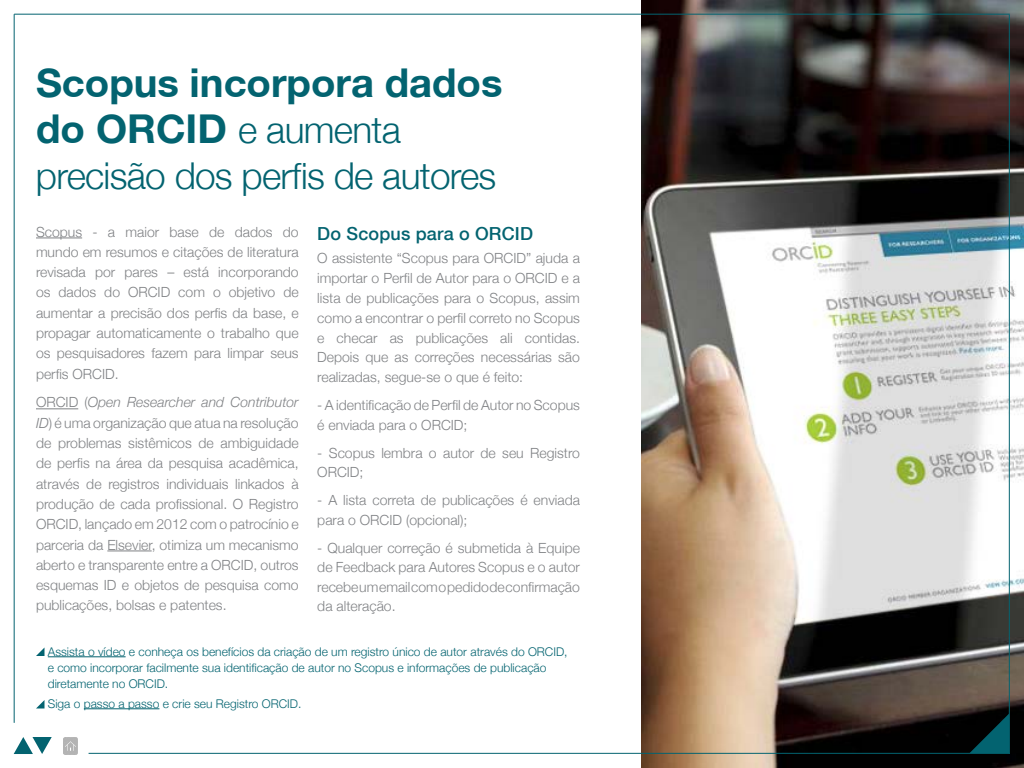
<style>
.page{position:relative;width:1024px;height:768px;background:#fff}
.page>*{position:absolute;margin:0;border:0;box-sizing:border-box;transform-origin:0 0}
.t1{font:700 40px "Helvetica Neue FC";color:#036370}
.t2{font:300 37px/46px "Helvetica Neue";letter-spacing:-.02em;color:#036370}
.t3{font:500 18px "Helvetica Neue";letter-spacing:.01em;color:#036370}
.t4{font:300 14px/20.3px "Helvetica Neue";color:#808285;text-align:justify}
.t5{font:300 12px/16px "Helvetica Neue";color:#036370}
.s1{font-family:"Helvetica Neue FC";font-weight:700;font-size:40px}
.s2{font-style:italic}
</style>
<div class="page">
<img style="left:641px;top:0;width:383px;height:768px">
<hr style="left:14px;top:14px;width:1px;height:709px;background:#036370">
<hr style="left:89px;top:753px;width:921px;height:1px;background:#036370">
<hr style="left:14px;top:14px;width:996px;height:1px;background:#036370">
<svg style="left:969px;top:713px;width:40px;height:40px;background:#023036"></svg>
<hr style="left:48px;top:657px;width:78px;height:1px;background:#036370">
<hr style="left:84px;top:709px;width:75px;height:1px;background:#036370">
<svg style="left:36px;top:700px;width:9px;height:9px"></svg>
<svg style="left:36px;top:647px;width:9px;height:9px"></svg>
<hr style="left:36px;top:238px;width:46px;height:1px;background:#808285">
<hr style="left:36px;top:408px;width:42px;height:1px;background:#808285">
<hr style="left:107px;top:551px;width:45px;height:1px;background:#808285">
<hr style="left:1009px;top:15px;width:1px;height:739px;background:#036370">
<svg style="left:14px;top:737px;width:38px;height:17px"></svg>
<img style="left:63px;top:737px;width:14px;height:17px">
<h1 class="t1" style="left:36px;top:57px;width:468px">Scopus incorpora dados</h1>
<h2 class="t2" style="left:36px;top:104px;width:462px"><span class="s1">do ORCID</span> e aumenta precisão dos perfis de autores</h2>
<p class="t4" style="left:36px;top:221px;width:264px">Scopus - a maior base de dados do mundo em resumos e citações de literatura revisada por pares – está incorporando os dados do ORCID com o objetivo de aumentar a precisão dos perfis da base, e propagar automaticamente o trabalho que os pesquisadores fazem para limpar seus perfis ORCID.</p>
<p class="t4" style="left:36px;top:392px;width:264px">ORCID (<span class="s2">Open Researcher and Contributor ID</span>) é uma organização que atua na resolução de problemas sistêmicos de ambiguidade de perfis na área da pesquisa acadêmica, através de registros individuais linkados à produção de cada profissional. O Registro ORCID, lançado em 2012 com o patrocínio e parceria da Elsevier, otimiza um mecanismo aberto e transparente entre a ORCID, outros esquemas ID e objetos de pesquisa como publicações, bolsas e patentes.</p>
<p class="t3" style="left:317px;top:219px;width:217px">Do Scopus para o ORCID</p>
<p class="t4" style="left:317px;top:247px;width:264px;line-height:19.8px">O assistente “Scopus para ORCID” ajuda a importar o Perfil de Autor para o ORCID e a lista de publicações para o Scopus, assim como a encontrar o perfil correto no Scopus e checar as publicações ali contidas.<br>Depois que as correções necessárias são realizadas, segue-se o que é feito:</p>
<p class="t4" style="left:317px;top:394px;width:264px;line-height:19.5px">- A identificação de Perfil de Autor no Scopus é enviada para o ORCID;</p>
<p class="t4" style="left:317px;top:442px;width:264px;line-height:19.5px">- Scopus lembra o autor de seu Registro<br>ORCID;</p>
<p class="t4" style="left:317px;top:489px;width:264px;line-height:19.5px">- A lista correta de publicações é enviada para o ORCID (opcional);</p>
<p class="t4" style="left:317px;top:537px;width:264px;line-height:19.5px">- Qualquer correção é submetida à Equipe de Feedback para Autores Scopus e o autor recebe um email com o pedido de confirmação da alteração.</p>
<p class="t5" style="left:48px;top:643px;width:521px">Assista o vídeo e conheça os benefícios da criação de um registro único de autor através do ORCID, e como incorporar facilmente sua identificação de autor no Scopus e informações de publicação diretamente no ORCID.</p>
<p class="t5" style="left:48px;top:695px;width:255px">Siga o passo a passo e crie seu Registro ORCID.</p>
</div>
